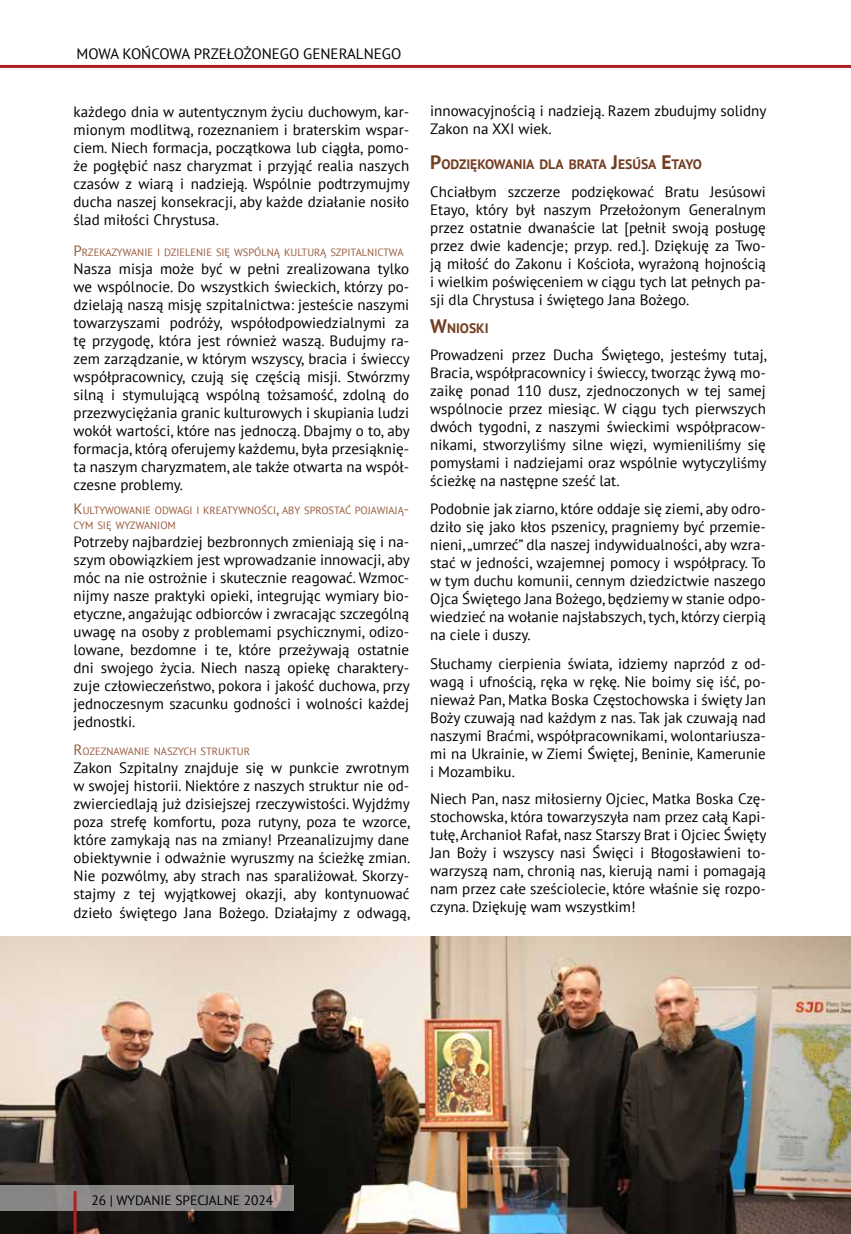
<style>
.page{position:relative;width:851px;height:1234px;background:#fff}
.page>*{position:absolute;margin:0;border:0;box-sizing:border-box;transform-origin:0 0}
.t1{font:15px/18px "PT Sans";color:#000;text-align:justify}
.t2{font:700 13.65px "PT Sans";color:#733d21}
.t3{font:13.5px "PT Sans";color:#000}
.t4{font:10.5px/15px "PT Sans";color:#985b3e}
.s1{font-size:15px}
.s2{font-size:19.5px}
</style>
<div class="page">
<hr style="left:0;top:65px;width:850px;height:3px;background:#ae1f24">
<img style="left:0;top:936px;width:850px;height:297px">
<div style="left:0;top:1185px;width:293px;height:25px;background:#8b8887"></div>
<hr style="left:74px;top:1190px;width:3px;height:43px;background:#af2024">
<p class="t1" style="left:77px;top:45px;width:326px">MOWA KOŃCOWA PRZEŁOŻONEGO GENERALNEGO</p>
<p class="t1" style="left:74px;top:103px;width:337px">każdego dnia w autentycznym życiu duchowym, kar&shy;mionym modlitwą, rozeznaniem i braterskim wspar&shy;ciem. Niech formacja, początkowa lub ciągła, pomo&shy;że pogłębić nasz charyzmat i przyjąć realia naszych czasów z wiarą i nadzieją. Wspólnie podtrzymujmy ducha naszej konsekracji, aby każde działanie nosiło ślad miłości Chrystusa.</p>
<p class="t4" style="left:74px;top:244px;width:331px"><span class="s1">P</span>RZEKAZYWANIE I DZIELENIE SIĘ WSPÓLNĄ KULTURĄ SZPITALNICTWA</p>
<p class="t1" style="left:74px;top:259px;width:337px">Nasza misja może być w pełni zrealizowana tylko we wspólnocie. Do wszystkich świeckich, którzy po&shy;dzielają naszą misję szpitalnictwa: jesteście naszymi towarzyszami podróży, współodpowiedzialnymi za tę przygodę, która jest również waszą. Budujmy ra&shy;zem zarządzanie, w którym wszyscy, bracia i świeccy współpracownicy, czują się częścią misji. Stwórzmy silną i stymulującą wspólną tożsamość, zdolną do przezwyciężania granic kulturowych i skupiania ludzi wokół wartości, które nas jednoczą. Dbajmy o to, aby formacja, którą oferujemy każdemu, była przesiąknię&shy;ta naszym charyzmatem, ale także otwarta na współ&shy;czesne problemy.</p>
<p class="t4" style="left:74px;top:502px;width:337px"><span class="s1">K</span> ULTYWOWANIE ODWAGI I KREATYWNOŚCI<span class="s1">,</span> ABY SPROSTAĆ POJAWIAJĄ<span class="s1">-<br></span>CYM SIĘ WYZWANIOM</p>
<p class="t1" style="left:74px;top:532px;width:337px">Potrzeby najbardziej bezbronnych zmieniają się i na&shy;szym obowiązkiem jest wprowadzanie innowacji, aby móc na nie ostrożnie i skutecznie reagować. Wzmoc&shy;nijmy nasze praktyki opieki, integrując wymiary bio&shy;etyczne, angażując odbiorców i zwracając szczególną uwagę na osoby z problemami psychicznymi, odizo&shy;lowane, bezdomne i te, które przeżywają ostatnie dni swojego życia. Niech naszą opiekę charaktery&shy;zuje człowieczeństwo, pokora i jakość duchowa, przy jednoczesnym szacunku godności i wolności każdej jednostki.</p>
<p class="t4" style="left:74px;top:743px;width:178px"><span class="s1">R</span>OZEZNAWAN IE NASZYCH STRUKTUR</p>
<p class="t1" style="left:74px;top:758px;width:338px">Zakon Szpitalny znajduje się w punkcie zwrotnym w swojej historii. Niektóre z naszych struktur nie od&shy;zwierciedlają już dzisiejszej rzeczywistości. Wyjdźmy poza strefę komfortu, poza rutyny, poza te wzorce, które zamykają nas na zmiany! Przeanalizujmy dane obiektywnie i odważnie wyruszmy na ścieżkę zmian.<br>Nie pozwólmy, aby strach nas sparaliżował. Skorzy&shy;stajmy z tej wyjątkowej okazji, aby kontynuować dzieło świętego Jana Bożego. Działajmy z odwagą,</p>
<p class="t1" style="left:430px;top:102px;width:337px">innowacyjnością i nadzieją. Razem zbudujmy solidny<br>Zakon na XXI wiek.</p>
<p class="t2" style="left:430px;top:155px;width:273px"><span class="s2">P</span>ODZIĘKOWANIA DLA BRATA <span class="s2">J</span>ESÚSA <span class="s2">E</span>TAYO</p>
<p class="t1" style="left:430px;top:183px;width:337px">Chciałbym szczerze podziękować Bratu Jesúsowi Etayo, który był naszym Przełożonym Generalnym przez ostatnie dwanaście lat [pełnił swoją posługę przez dwie kadencje; przyp. red.]. Dziękuję za Two&shy;ją miłość do Zakonu i Kościoła, wyrażoną hojnością i wielkim poświęceniem w ciągu tych lat pełnych pa&shy;sji dla Chrystusa i świętego Jana Bożego.</p>
<p class="t2" style="left:430px;top:318px;width:60px"><span class="s2">W</span>NIOSKI</p>
<p class="t1" style="left:430px;top:345px;width:338px">Prowadzeni przez Ducha Świętego, jesteśmy tutaj, Bracia, współpracownicy i świeccy, tworząc żywą mo&shy;zaikę ponad 110 dusz, zjednoczonych w tej samej wspólnocie przez miesiąc. W ciągu tych pierwszych dwóch tygodni, z naszymi świeckimi współpracow&shy;nikami, stworzyliśmy silne więzi, wymieniliśmy się pomysłami i nadziejami oraz wspólnie wytyczyliśmy ścieżkę na następne sześć lat.</p>
<p class="t1" style="left:430px;top:499px;width:337px">Podobnie jak ziarno, które oddaje się ziemi, aby odro&shy;dziło się jako kłos pszenicy, pragniemy być przemie&shy;nieni, „umrzeć” dla naszej indywidualności, aby wzra&shy;stać w jedności, wzajemnej pomocy i współpracy. To w tym duchu komunii, cennym dziedzictwie naszego Ojca Świętego Jana Bożego, będziemy w stanie odpo&shy;wiedzieć na wołanie najsłabszych, tych, którzy cierpią na ciele i duszy.</p>
<p class="t1" style="left:430px;top:654px;width:337px">Słuchamy cierpienia świata, idziemy naprzód z od&shy;wagą i ufnością, ręka w rękę. Nie boimy się iść, po&shy;nieważ Pan, Matka Boska Częstochowska i święty Jan Boży czuwają nad każdym z nas. Tak jak czuwają nad naszymi Braćmi, współpracownikami, wolontariusza&shy;mi na Ukrainie, w Ziemi Świętej, Beninie, Kamerunie i Mozambiku.</p>
<p class="t1" style="left:430px;top:789px;width:337px">Niech Pan, nasz miłosierny Ojciec, Matka Boska Czę&shy;stochowska, która towarzyszyła nam przez całą Kapi&shy;tułę, Archanioł Rafał, nasz Starszy Brat i Ojciec Święty Jan Boży i wszyscy nasi Święci i Błogosławieni to&shy;warzyszą nam, chronią nas, kierują nami i pomagają nam przez całe sześciolecie, które właśnie się rozpo&shy;czyna. Dziękuję wam wszystkim!</p>
<p class="t3" style="left:91px;top:1191px;width:183px">26 | WYDANIE SPECJALNE 2024</p>
</div>
